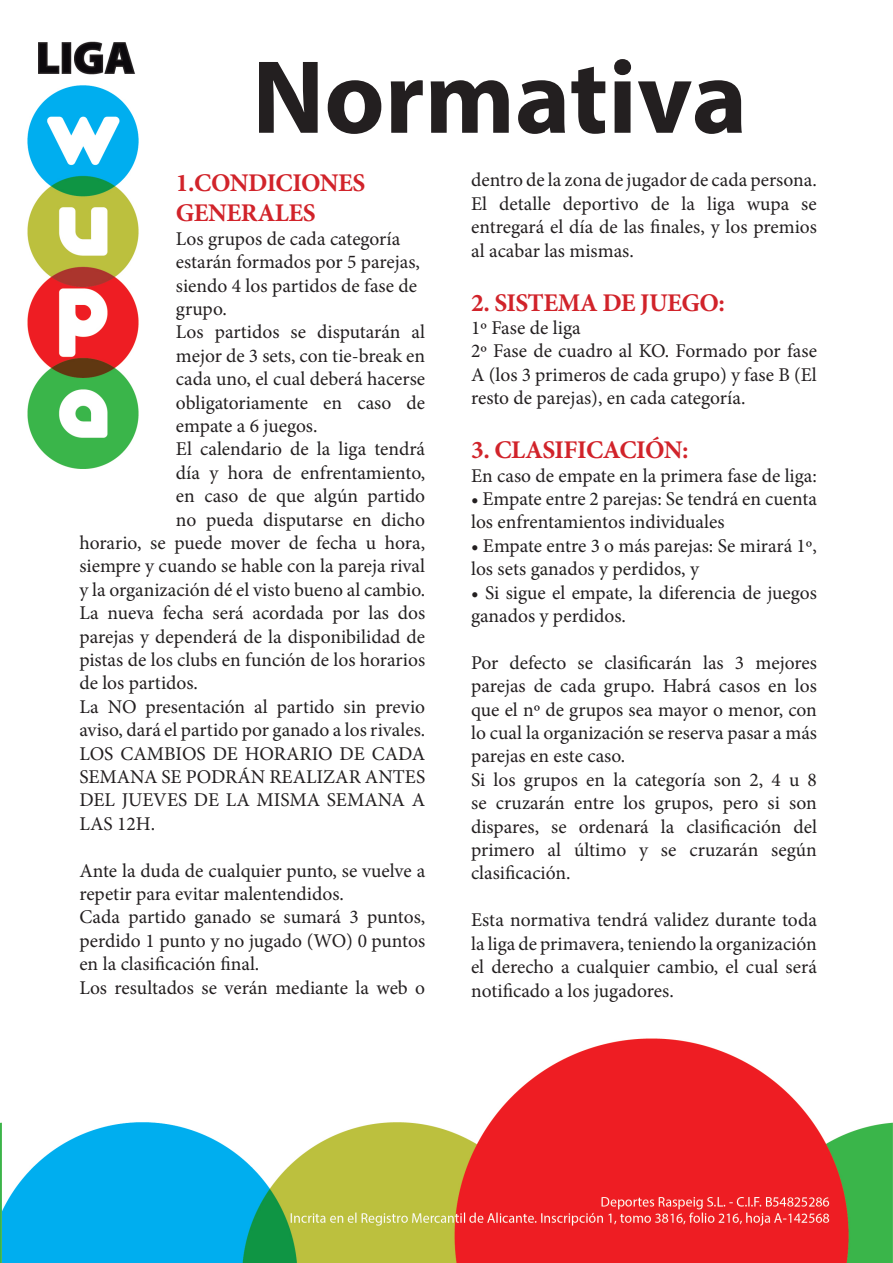
<style>
.page{position:relative;width:893px;height:1263px;background:#fff}
.page>*{position:absolute;margin:0;border:0;box-sizing:border-box;transform-origin:0 0}
.t1{font:700 105px "Myriad Pro";color:#231f20}
.t2{font:700 25.5px/30.6px "Minion Pro";letter-spacing:-.02em;color:#d1232a}
.t3{font:19.5px/23.4px "Minion Pro";color:#231f20;text-align:justify}
</style>
<div class="page">
<img style="left:0;top:41px;width:893px;height:1222px">
<p class="t1" style="left:252px;top:29px;width:497px">Normativa</p>
<p class="t2" style="left:176px;top:167px;width:191px">1.CONDICIONES<br>GENERALES</p>
<p class="t3" style="left:176px;top:227px;width:246px;text-align:left">Los grupos de cada categoría estarán formados por 5 parejas, siendo 4 los partidos de fase de grupo.</p>
<p class="t3" style="left:176px;top:321px;width:251px">Los partidos se disputarán al mejor de 3 sets, con tie-break en cada uno, el cual deberá hacerse obligatoriamente en caso de empate a 6 juegos.</p>
<p class="t3" style="left:176px;top:438px;width:251px">El calendario de la liga tendrá</p>
<p class="t3" style="left:176px;top:461px;width:251px">día y hora de enfrentamiento,</p>
<p class="t3" style="left:176px;top:484px;width:251px">en caso de que algún partido</p>
<p class="t3" style="left:176px;top:508px;width:251px">no pueda disputarse en dicho</p>
<p class="t3" style="left:79px;top:531px;width:347px">horario, se puede mover de fecha u hora,</p>
<p class="t3" style="left:79px;top:555px;width:347px">siempre y cuando se hable con la pareja rival</p>
<p class="t3" style="left:79px;top:578px;width:347px">y la organización dé el visto bueno al cambio.</p>
<p class="t3" style="left:79px;top:601px;width:347px">La nueva fecha será acordada por las dos</p>
<p class="t3" style="left:79px;top:625px;width:347px">parejas y dependerá de la disponibilidad de</p>
<p class="t3" style="left:79px;top:648px;width:347px">pistas de los clubs en función de los horarios</p>
<p class="t3" style="left:79px;top:672px;width:120px">de los partidos.</p>
<p class="t3" style="left:79px;top:695px;width:347px">La NO presentación al partido sin previo aviso, dará el partido por ganado a los rivales.</p>
<p class="t3" style="left:79px;top:742px;width:347px">LOS CAMBIOS DE HORARIO DE CADA SEMANA SE PODRÁN REALIZAR ANTES DEL JUEVES DE LA MISMA SEMANA A LAS 12H.</p>
<p class="t3" style="left:79px;top:859px;width:347px">Ante la duda de cualquier punto, se vuelve a repetir para evitar malentendidos.</p>
<p class="t3" style="left:79px;top:906px;width:347px">Cada partido ganado se sumará 3 puntos, perdido 1 punto y no jugado (WO) 0 puntos en la clasificación final.</p>
<p class="t3" style="left:79px;top:976px;width:347px">Los resultados se verán mediante la web o</p>
<p class="t3" style="left:471px;top:169px;width:347px">dentro de la zona de jugador de cada persona.</p>
<p class="t3" style="left:471px;top:192px;width:347px">El detalle deportivo de la liga wupa se entregará el día de las finales, y los premios al acabar las mismas.</p>
<p class="t2" style="left:471px;top:287px;width:255px">2. SISTEMA DE JUEGO:</p>
<p class="t3" style="left:471px;top:316px;width:111px">1º Fase de liga</p>
<p class="t3" style="left:471px;top:340px;width:347px">2º Fase de cuadro al KO. Formado por fase A (los 3 primeros de cada grupo) y fase B (El resto de parejas), en cada categoría.</p>
<p class="t2" style="left:471px;top:434px;width:219px">3. CLASIFICACIÓN:</p>
<p class="t3" style="left:471px;top:464px;width:347px">En caso de empate en la primera fase de liga:</p>
<p class="t3" style="left:471px;top:487px;width:347px">• Empate entre 2 parejas: Se tendrá en cuenta los enfrentamientos individuales</p>
<p class="t3" style="left:471px;top:534px;width:347px">• Empate entre 3 o más parejas: Se mirará 1º, los sets ganados y perdidos, y</p>
<p class="t3" style="left:471px;top:581px;width:347px">• Si sigue el empate, la diferencia de juegos ganados y perdidos.</p>
<p class="t3" style="left:471px;top:651px;width:347px">Por defecto se clasificarán las 3 mejores parejas de cada grupo. Habrá casos en los que el nº de grupos sea mayor o menor, con lo cual la organización se reserva pasar a más parejas en este caso.</p>
<p class="t3" style="left:471px;top:768px;width:347px">Si los grupos en la categoría son 2, 4 u 8 se cruzarán entre los grupos, pero si son dispares, se ordenará la clasificación del primero al último y se cruzarán según clasificación.</p>
<p class="t3" style="left:471px;top:908px;width:347px">Esta normativa tendrá validez durante toda la liga de primavera, teniendo la organización el derecho a cualquier cambio, el cual será notificado a los jugadores.</p>
</div>
